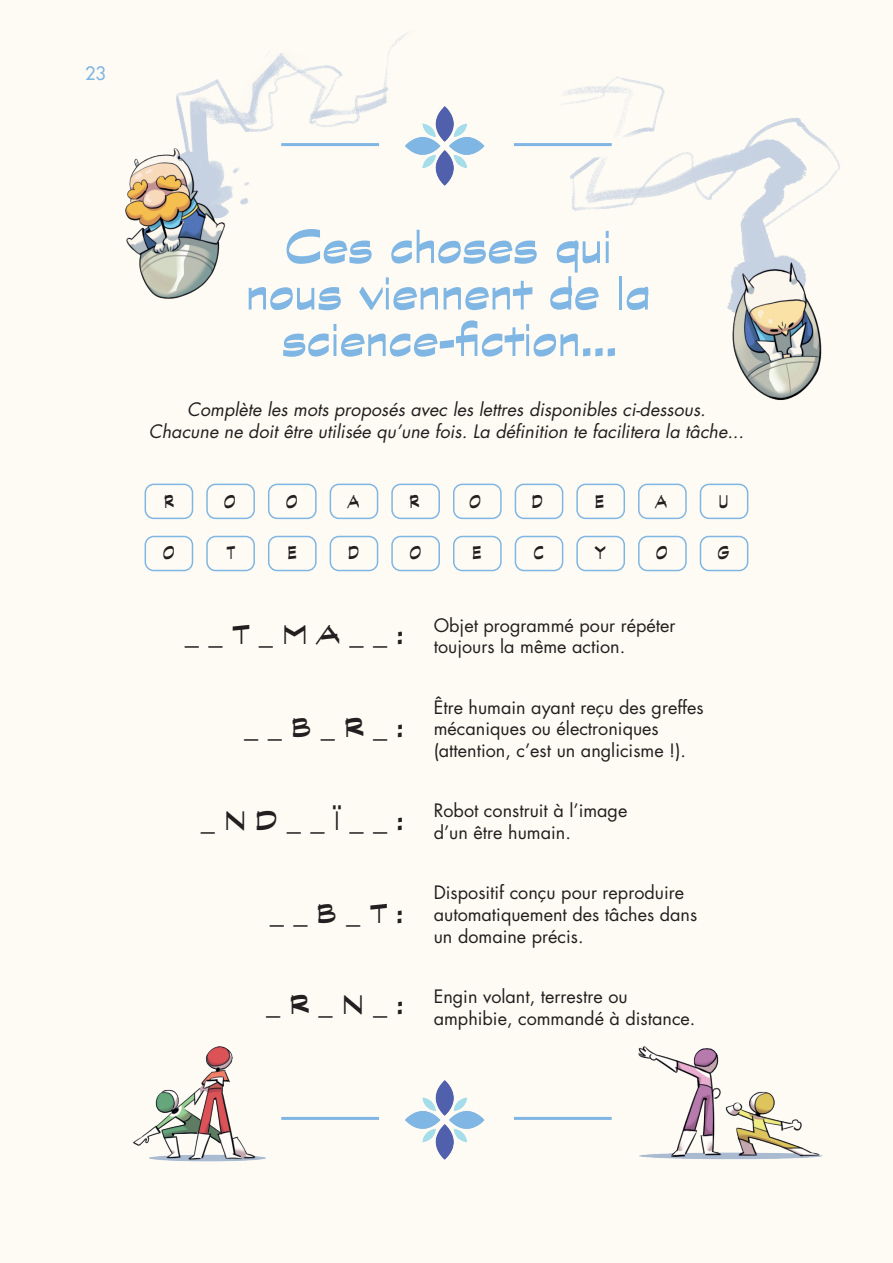
<style>
.page{position:relative;width:893px;height:1263px;background:#fefbf4}
.page>*{position:absolute;margin:0;border:0;box-sizing:border-box;transform-origin:0 0}
.t1{font:700 52.8px/46.5px "Graphite Std";color:#80b6e3;text-align:center}
.t2{font:700 29.7px "Graphite Std";color:#231f20}
.t3{font:700 condensed 20.25px "Graphite Std";color:#231f20}
.t4{font:18px/21.6px "Futura Std";color:#231f20}
.t5{font:italic 18px/21.6px "Futura Std";color:#231f20;text-align:center}
.t6{font:500 18px "Futura Std";color:#80b6e3}
.s1{font-family:"Graphite Std";font-weight:700;font-size:29.7px}
</style>
<div class="page">
<p class="t6" style="left:85px;top:62px;width:22px">23</p>
<h1 class="t1" style="left:246px;top:223px;width:406px">Ces choses qui nous viennent de la science-fiction...</h1>
<p class="t5" style="left:149px;top:399px;width:597px">Complète les mots proposés avec les lettres disponibles ci-dessous.<br>Chacune ne doit être utilisée qu’une fois. La définition te facilitera la tâche...</p>
<p class="t3" style="left:164px;top:490px;width:11px">R</p>
<p class="t3" style="left:224px;top:490px;width:13px">O</p>
<p class="t3" style="left:410px;top:490px;width:11px">R</p>
<p class="t3" style="left:595px;top:490px;width:11px">E</p>
<p class="t3" style="left:287px;top:541px;width:11px">E</p>
<p class="t3" style="left:533px;top:541px;width:12px">C</p>
<p class="t3" style="left:286px;top:490px;width:13px">O</p>
<p class="t3" style="left:718px;top:490px;width:11px">U</p>
<p class="t3" style="left:409px;top:541px;width:13px">O</p>
<p class="t3" style="left:656px;top:541px;width:13px">O</p>
<p class="t3" style="left:348px;top:490px;width:13px">A</p>
<p class="t3" style="left:656px;top:490px;width:13px">A</p>
<p class="t3" style="left:348px;top:541px;width:13px">D</p>
<p class="t3" style="left:595px;top:541px;width:12px">Y</p>
<p class="t3" style="left:469px;top:490px;width:13px">O</p>
<p class="t3" style="left:532px;top:490px;width:13px">D</p>
<p class="t3" style="left:163px;top:541px;width:13px">O</p>
<p class="t3" style="left:472px;top:541px;width:11px">E</p>
<p class="t3" style="left:717px;top:541px;width:13px">G</p>
<p class="t3" style="left:226px;top:541px;width:10px">T</p>
<p class="t4" style="left:434px;top:614px;width:243px;text-indent:-249px"><span class="s1">_ _ T _ M A _ _ :</span> Objet programmé pour répéter toujours la même action.</p>
<h2 class="t2" style="left:244px;top:711px;width:161px">_ _ B _ R _ :</h2>
<p class="t4" style="left:434px;top:696px;width:272px">Être humain ayant reçu des greffes mécaniques ou électroniques (attention, c’est un anglicisme !).</p>
<p class="t4" style="left:434px;top:800px;width:195px;text-indent:-233px"><span class="s1">_ N D _ _ Ï _ _ :</span> Robot construit à l’image d’un être humain.</p>
<h2 class="t2" style="left:270px;top:897px;width:135px">_ _ B _ T :</h2>
<p class="t4" style="left:434px;top:882px;width:265px">Dispositif conçu pour reproduire automatiquement des tâches dans un domaine précis.</p>
<p class="t4" style="left:434px;top:986px;width:263px;text-indent:-168px"><span class="s1">_ R _ N _ :</span> Engin volant, terrestre ou amphibie, commandé à distance.</p>
</div>
